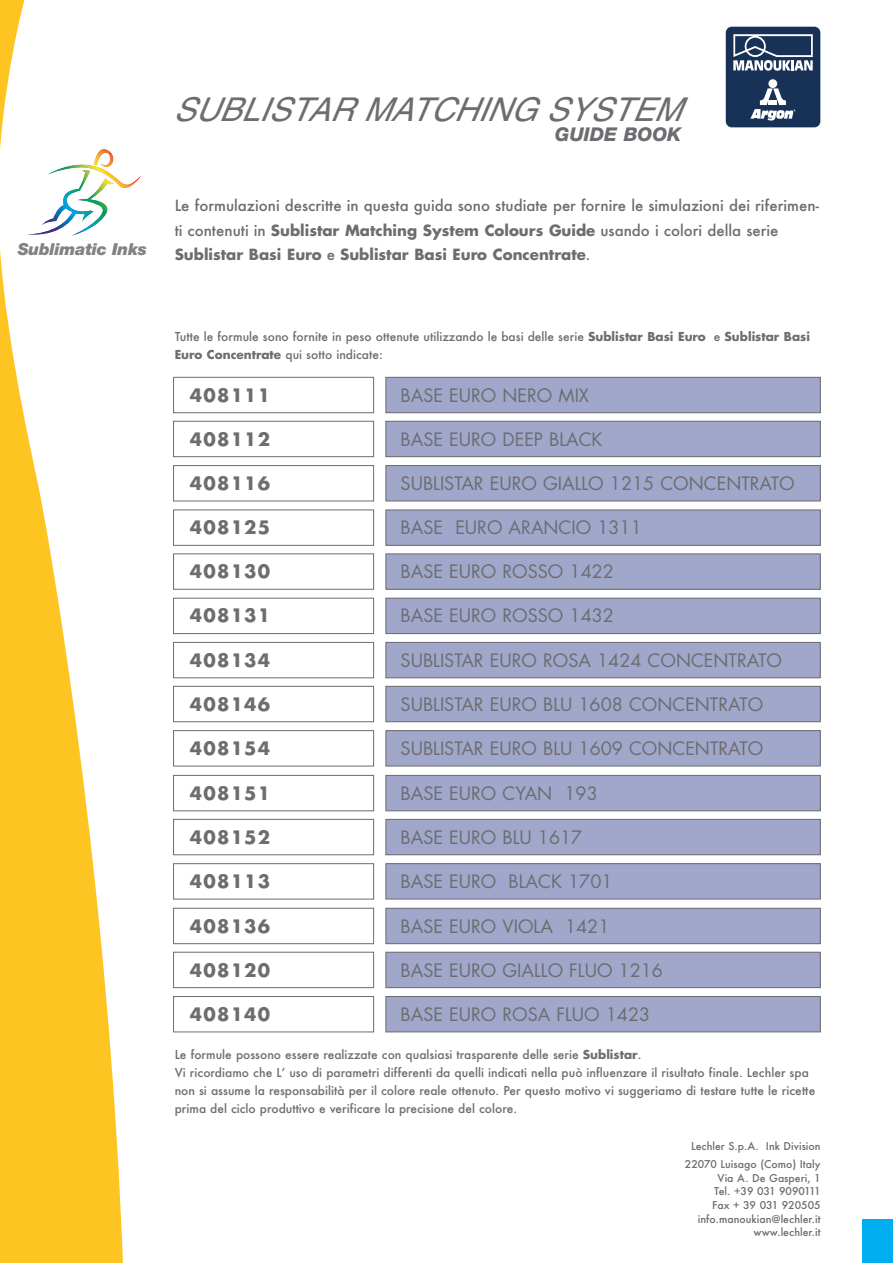
<style>
.page{position:relative;width:893px;height:1263px;background:#fff}
.page>*{position:absolute;margin:0;border:0;box-sizing:border-box;transform-origin:0 0}
.t1{font:italic 32.85px "Helvetica";color:#6c6d70}
.t2{font:italic 800 19.05px "Helvetica Neue";color:#6c6d70}
.t3{font:18px "Futura";color:#6c6d70}
.t4{font:700 18px "Futura";letter-spacing:.07em;color:#6c6d70}
.t5{font:italic 900 16.5px "Helvetica Neue";letter-spacing:-.015em;color:#808285}
.t6{font:500 15px/24.6px "Futura";color:#6c6d70}
.t7{font:500 12px/18px "Futura";color:#6c6d70}
.t8{font:500 10.5px/13.6px "Futura";color:#6c6d70;text-align:center}
.s1{font-weight:700}
</style>
<div class="page">
<div style="left:726px;top:27px;width:94px;height:100px;background:#183157;border-radius:6px"></div>
<div style="left:768px;top:79px;width:9px;height:9px;background:#fff;border-radius:50%"></div>
<svg style="left:750px;top:88px;width:45px;height:33px"></svg>
<svg style="left:733px;top:34px;width:80px;height:37px"></svg>
<svg style="left:0;top:0;width:123px;height:1263px;fill:#fec422"></svg>
<svg style="left:26px;top:149px;width:114px;height:87px"></svg>
<div style="left:173px;top:377px;width:201px;height:36px;border:1px solid #6c6d70"></div>
<div style="left:386px;top:377px;width:434px;height:36px;background:#a1a7ca"></div>
<div style="left:385px;top:377px;width:436px;height:36px;border:1px solid #6c6d70"></div>
<div style="left:173px;top:421px;width:201px;height:36px;border:1px solid #6c6d70"></div>
<div style="left:386px;top:421px;width:434px;height:36px;background:#a1a7ca"></div>
<div style="left:385px;top:421px;width:436px;height:36px;border:1px solid #6c6d70"></div>
<div style="left:173px;top:465px;width:201px;height:36px;border:1px solid #6c6d70"></div>
<div style="left:386px;top:466px;width:434px;height:35px;background:#a1a7ca"></div>
<div style="left:385px;top:465px;width:436px;height:36px;border:1px solid #6c6d70"></div>
<div style="left:173px;top:509px;width:201px;height:37px;border:1px solid #6c6d70"></div>
<div style="left:386px;top:510px;width:434px;height:35px;background:#a1a7ca"></div>
<div style="left:385px;top:509px;width:436px;height:37px;border:1px solid #6c6d70"></div>
<div style="left:173px;top:553px;width:201px;height:37px;border:1px solid #6c6d70"></div>
<div style="left:386px;top:554px;width:434px;height:35px;background:#a1a7ca"></div>
<div style="left:385px;top:553px;width:436px;height:37px;border:1px solid #6c6d70"></div>
<div style="left:173px;top:598px;width:201px;height:36px;border:1px solid #6c6d70"></div>
<div style="left:386px;top:598px;width:434px;height:36px;background:#a1a7ca"></div>
<div style="left:385px;top:598px;width:436px;height:36px;border:1px solid #6c6d70"></div>
<div style="left:173px;top:642px;width:201px;height:36px;border:1px solid #6c6d70"></div>
<div style="left:386px;top:642px;width:434px;height:36px;background:#a1a7ca"></div>
<div style="left:385px;top:642px;width:436px;height:36px;border:1px solid #6c6d70"></div>
<div style="left:173px;top:686px;width:201px;height:36px;border:1px solid #6c6d70"></div>
<div style="left:386px;top:686px;width:434px;height:36px;background:#a1a7ca"></div>
<div style="left:385px;top:686px;width:436px;height:36px;border:1px solid #6c6d70"></div>
<div style="left:173px;top:730px;width:201px;height:36px;border:1px solid #6c6d70"></div>
<div style="left:386px;top:731px;width:434px;height:35px;background:#a1a7ca"></div>
<div style="left:385px;top:730px;width:436px;height:36px;border:1px solid #6c6d70"></div>
<div style="left:173px;top:775px;width:201px;height:36px;border:1px solid #6c6d70"></div>
<div style="left:386px;top:775px;width:434px;height:36px;background:#a1a7ca"></div>
<div style="left:385px;top:775px;width:436px;height:36px;border:1px solid #6c6d70"></div>
<div style="left:173px;top:819px;width:201px;height:36px;border:1px solid #6c6d70"></div>
<div style="left:386px;top:819px;width:434px;height:36px;background:#a1a7ca"></div>
<div style="left:385px;top:819px;width:436px;height:36px;border:1px solid #6c6d70"></div>
<div style="left:173px;top:863px;width:201px;height:36px;border:1px solid #6c6d70"></div>
<div style="left:386px;top:864px;width:434px;height:35px;background:#a1a7ca"></div>
<div style="left:385px;top:863px;width:436px;height:36px;border:1px solid #6c6d70"></div>
<div style="left:173px;top:908px;width:201px;height:36px;border:1px solid #6c6d70"></div>
<div style="left:386px;top:908px;width:434px;height:36px;background:#a1a7ca"></div>
<div style="left:385px;top:908px;width:436px;height:36px;border:1px solid #6c6d70"></div>
<div style="left:173px;top:952px;width:201px;height:36px;border:1px solid #6c6d70"></div>
<div style="left:386px;top:952px;width:434px;height:36px;background:#a1a7ca"></div>
<div style="left:385px;top:952px;width:436px;height:36px;border:1px solid #6c6d70"></div>
<div style="left:173px;top:996px;width:201px;height:36px;border:1px solid #6c6d70"></div>
<div style="left:386px;top:996px;width:434px;height:36px;background:#a1a7ca"></div>
<div style="left:385px;top:996px;width:436px;height:36px;border:1px solid #6c6d70"></div>
<div style="left:862px;top:1219px;width:31px;height:44px;background:#00aeef"></div>
<h3 class="t5" style="left:18px;top:243px;width:131px">Sublimatic Inks</h3>
<h1 class="t1" style="left:173px;top:98px;width:509px">SUBLISTAR MATCHING SYSTEM</h1>
<h2 class="t2" style="left:555px;top:127px;width:128px">GUIDE BOOK</h2>
<p class="t6" style="left:175px;top:194px;width:646px">Le formulazioni descritte in questa guida sono studiate per fornire le simulazioni dei riferimen&shy;ti contenuti in <span class="s1">Sublistar Matching System Colours Guide</span> usando i colori della serie<br><span class="s1">Sublistar Basi Euro</span> e <span class="s1">Sublistar Basi Euro Concentrate</span>.</p>
<p class="t7" style="left:175px;top:328px;width:637px">Tutte le formule sono fornite in peso ottenute utilizzando le basi delle serie <span class="s1">Sublistar Basi Euro</span> e <span class="s1">Sublistar Basi<br>Euro Concentrate</span> qui sotto indicate:</p>
<h3 class="t4" style="left:190px;top:387px;width:82px">408111</h3>
<h3 class="t3" style="left:401px;top:387px;width:190px">BASE EURO NERO MIX</h3>
<h3 class="t4" style="left:190px;top:431px;width:82px">408112</h3>
<h3 class="t3" style="left:401px;top:431px;width:203px">BASE EURO DEEP BLACK</h3>
<h3 class="t4" style="left:190px;top:475px;width:82px">408116</h3>
<h3 class="t3" style="left:401px;top:475px;width:396px">SUBLISTAR EURO GIALLO 1215 CONCENTRATO</h3>
<h3 class="t4" style="left:190px;top:519px;width:82px">408125</h3>
<h3 class="t3" style="left:401px;top:519px;width:243px">BASE EURO ARANCIO 1311</h3>
<h3 class="t4" style="left:190px;top:563px;width:82px">408130</h3>
<h3 class="t3" style="left:401px;top:563px;width:215px">BASE EURO ROSSO 1422</h3>
<h3 class="t4" style="left:190px;top:607px;width:82px">408131</h3>
<h3 class="t3" style="left:401px;top:608px;width:215px">BASE EURO ROSSO 1432</h3>
<h3 class="t4" style="left:190px;top:652px;width:82px">408134</h3>
<h3 class="t3" style="left:401px;top:652px;width:383px">SUBLISTAR EURO ROSA 1424 CONCENTRATO</h3>
<h3 class="t4" style="left:190px;top:696px;width:82px">408146</h3>
<h3 class="t3" style="left:401px;top:696px;width:364px">SUBLISTAR EURO BLU 1608 CONCENTRATO</h3>
<h3 class="t4" style="left:190px;top:740px;width:82px">408154</h3>
<h3 class="t3" style="left:401px;top:740px;width:364px">SUBLISTAR EURO BLU 1609 CONCENTRATO</h3>
<h3 class="t4" style="left:190px;top:785px;width:82px">408151</h3>
<h3 class="t3" style="left:401px;top:785px;width:199px">BASE EURO CYAN 193</h3>
<h3 class="t4" style="left:190px;top:829px;width:82px">408152</h3>
<h3 class="t3" style="left:401px;top:829px;width:183px">BASE EURO BLU 1617</h3>
<h3 class="t4" style="left:190px;top:873px;width:82px">408113</h3>
<h3 class="t3" style="left:401px;top:873px;width:213px">BASE EURO BLACK 1701</h3>
<h3 class="t4" style="left:190px;top:918px;width:82px">408136</h3>
<h3 class="t3" style="left:401px;top:918px;width:210px">BASE EURO VIOLA 1421</h3>
<h3 class="t4" style="left:190px;top:961px;width:82px">408120</h3>
<h3 class="t3" style="left:401px;top:962px;width:264px">BASE EURO GIALLO FLUO 1216</h3>
<h3 class="t4" style="left:190px;top:1006px;width:82px">408140</h3>
<h3 class="t3" style="left:401px;top:1006px;width:251px">BASE EURO ROSA FLUO 1423</h3>
<p class="t7" style="left:175px;top:1045px;width:642px">Le formule possono essere realizzate con qualsiasi trasparente delle serie <span class="s1">Sublistar</span>.<br>Vi ricordiamo che L’ uso di parametri differenti da quelli indicati nella può influenzare il risultato finale. Lechler spa non si assume la responsabilità per il colore reale ottenuto. Per questo motivo vi suggeriamo di testare tutte le ricette prima del ciclo produttivo e verificare la precisione del colore.</p>
<p class="t8" style="left:685px;top:1137px;width:137px;line-height:18.1px">Lechler S.p.A. Ink Division<br>22070 Luisago (Como) Italy</p>
<p class="t8" style="left:698px;top:1171px;width:124px;text-align:right">Via A. De Gasperi, 1<br>Tel. +39 031 9090111<br>Fax + 39 031 920505 info.manoukian@lechler.it www.lechler.it</p>
</div>
